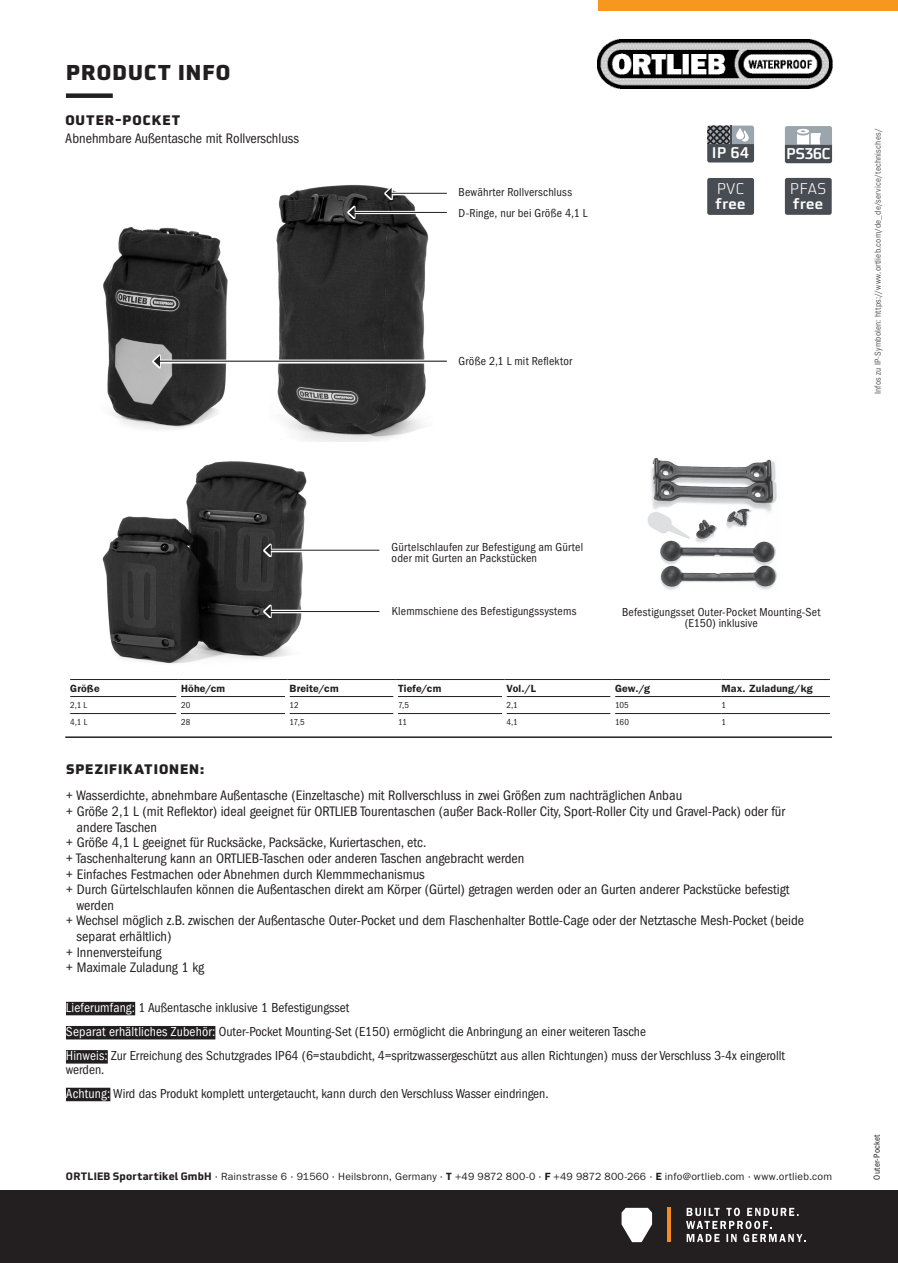
<style>
.page{position:relative;width:898px;height:1263px;background:#fff}
.page>*{position:absolute;margin:0;border:0;box-sizing:border-box;transform-origin:0 0}
.t1{font:900 21px "Utility Pro";letter-spacing:.055em;color:#231f20}
.t2{font:500 15.15px/14.7px "Utility OT";letter-spacing:-.02em;color:#fff}
.t3{font:300 15.15px/14.7px "Utility OT";color:#fff}
.Beschreibung{font:condensed 14.25px "ITC Franklin Gothic Std";color:#231f20}
.Beschreibung_ohne_Aufzählungszeichen{font:condensed 13.5px/13.5px "ITC Franklin Gothic Std";color:#231f20}
.Beschreibung_ohne_Aufzählung{font:condensed 13.5px "ITC Franklin Gothic Std";color:#231f20}
.Absatzformat_1{font:900 13.5px "Utility Pro";letter-spacing:.075em;color:#231f20}
.Beschreibungen{font:condensed 12px/11.9px "ITC Franklin Gothic Std";letter-spacing:.015em;color:#231f20;text-align:center}
.t4{font:10.5px "ITC Franklin Gothic Std";letter-spacing:.02em;color:#231f20}
.t5{font:600 10.5px "ITC Franklin Gothic Std";letter-spacing:.015em;color:#231f20}
.t6{font:condensed 9px "ITC Franklin Gothic Std";letter-spacing:.025em;color:#57585a}
.Version{font:condensed 9px "ITC Franklin Gothic Std";letter-spacing:.015em;color:#231f20}
.s1{font-weight:300}
.s2{font-weight:500}
.s3{color:#fff}
.s4{font-family:"Utility OT";font-weight:700}
.s5{font-weight:600}
</style>
<div class="page">
<img style="left:597px;top:39px;width:234px;height:49px">
<div style="left:597px;top:0;width:300px;height:10px;background:#f7971d"></div>
<div style="left:0;top:1191px;width:897px;height:72px;background:#231f20"></div>
<svg style="left:621px;top:1208px;width:30px;height:34px"></svg>
<hr style="left:667px;top:1208px;width:3px;height:34px;background:#f68b1f">
<svg style="left:686px;top:1208px;width:119px;height:34px"></svg>
<hr style="left:65px;top:736px;width:766px;height:2px;background:#231f20">
<div style="left:66px;top:93px;width:47px;height:5px;background:#231f20"></div>
<img style="left:647px;top:457px;width:130px;height:133px">
<img style="left:276px;top:184px;width:153px;height:258px">
<img style="left:102px;top:461px;width:205px;height:203px">
<img style="left:103px;top:226px;width:125px;height:204px">
<svg style="left:347px;top:206px;width:100px;height:13px"></svg>
<hr style="left:353px;top:212px;width:93px;height:1px;background:#231f20">
<svg style="left:349px;top:207px;width:5px;height:11px"></svg>
<svg style="left:384px;top:186px;width:63px;height:14px"></svg>
<hr style="left:390px;top:193px;width:56px;height:1px;background:#231f20">
<svg style="left:385px;top:188px;width:6px;height:11px"></svg>
<svg style="left:263px;top:543px;width:117px;height:14px"></svg>
<hr style="left:270px;top:550px;width:109px;height:1px;background:#231f20">
<svg style="left:265px;top:545px;width:6px;height:11px"></svg>
<svg style="left:263px;top:605px;width:117px;height:13px"></svg>
<hr style="left:270px;top:611px;width:109px;height:1px;background:#231f20">
<svg style="left:265px;top:606px;width:6px;height:11px"></svg>
<svg style="left:152px;top:354px;width:295px;height:14px"></svg>
<hr style="left:159px;top:361px;width:287px;height:1px;background:#231f20">
<svg style="left:154px;top:355px;width:6px;height:12px"></svg>
<svg style="left:707px;top:126px;width:46px;height:36px;background:#64696f"></svg>
<div style="left:707px;top:178px;width:46px;height:37px;background:#484d54;border-radius:2px"></div>
<svg style="left:784px;top:126px;width:47px;height:37px;background:#848a90"></svg>
<div style="left:784px;top:178px;width:47px;height:37px;background:#484d54;border-radius:2px"></div>
<div style="left:66px;top:1002px;width:69px;height:13px;background:#231f20"></div>
<div style="left:66px;top:1026px;width:149px;height:13px;background:#231f20"></div>
<div style="left:66px;top:1050px;width:42px;height:13px;background:#231f20"></div>
<div style="left:66px;top:1088px;width:44px;height:13px;background:#231f20"></div>
<hr style="left:70px;top:696px;width:106px;height:1px;background:#231f20">
<hr style="left:181px;top:696px;width:104px;height:1px;background:#231f20">
<hr style="left:289px;top:696px;width:104px;height:1px;background:#231f20">
<hr style="left:398px;top:696px;width:104px;height:1px;background:#231f20">
<hr style="left:506px;top:696px;width:104px;height:1px;background:#231f20">
<hr style="left:615px;top:696px;width:106px;height:1px;background:#231f20">
<hr style="left:721px;top:696px;width:108px;height:1px;background:#231f20">
<hr style="left:70px;top:713px;width:106px;height:1px;background:#231f20">
<hr style="left:181px;top:713px;width:104px;height:1px;background:#231f20">
<hr style="left:289px;top:713px;width:104px;height:1px;background:#231f20">
<hr style="left:398px;top:713px;width:104px;height:1px;background:#231f20">
<hr style="left:506px;top:713px;width:104px;height:1px;background:#231f20">
<hr style="left:615px;top:713px;width:106px;height:1px;background:#231f20">
<hr style="left:721px;top:713px;width:108px;height:1px;background:#231f20">
<hr style="left:70px;top:679px;width:109px;height:1px;background:#231f20">
<hr style="left:179px;top:679px;width:108px;height:1px;background:#231f20">
<hr style="left:287px;top:679px;width:108px;height:1px;background:#231f20">
<hr style="left:395px;top:679px;width:109px;height:1px;background:#231f20">
<hr style="left:504px;top:679px;width:108px;height:1px;background:#231f20">
<hr style="left:612px;top:679px;width:109px;height:1px;background:#231f20">
<hr style="left:721px;top:679px;width:108px;height:1px;background:#231f20">
<h1 class="t1" style="left:66px;top:53px;width:166px">PRODUCT INFO</h1>
<p class="Absatzformat_1" style="left:65px;top:108px;width:116px">OUTER-POCKET</p>
<p class="Beschreibung" style="left:65px;top:130px;width:235px">Abnehmbare Außentasche mit Rollverschluss</p>
<p class="Beschreibungen" style="left:458px;top:186px;width:115px">Bewährter Rollverschluss</p>
<p class="Beschreibungen" style="left:458px;top:207px;width:130px">D-Ringe, nur bei Größe 4,1 L</p>
<p class="Beschreibungen" style="left:458px;top:356px;width:115px">Größe 2,1 L mit Reflektor</p>
<p class="t2" style="left:711px;top:146px;width:39px">IP 64</p>
<p class="t2" style="left:715px;top:182px;width:32px"><span class="s1">PVC </span>free</p>
<p class="t2" style="left:785px;top:146px;width:46px">PS36C</p>
<p class="t3" style="left:789px;top:182px;width:38px">PFAS <span class="s2">free</span></p>
<p class="t6" style="left:872px;top:394px;width:267px;rotate:-90deg">Infos zu IP-Symbolen: https://www.ortlieb.com/de_de/service/technisches/</p>
<p class="Beschreibungen" style="left:391px;top:541px;width:193px">Gürtelschlaufen zur Befestigung am Gürtel</p>
<p class="Beschreibungen" style="left:391px;top:553px;width:147px">oder mit Gurten an Packstücken</p>
<p class="Beschreibungen" style="left:392px;top:605px;width:186px">Klemmschiene des Befestigungssystems</p>
<p class="Beschreibungen" style="left:622px;top:606px;width:200px">Befestigungsset Outer-Pocket Mounting-Set (E150) inklusive</p>
<p class="t5" style="left:70px;top:682px;width:31px">Größe</p>
<p class="t5" style="left:181px;top:682px;width:46px">Höhe/cm</p>
<p class="t5" style="left:289px;top:682px;width:51px">Breite/cm</p>
<p class="t5" style="left:398px;top:682px;width:45px">Tiefe/cm</p>
<p class="t5" style="left:506px;top:682px;width:31px">Vol./L</p>
<p class="t5" style="left:615px;top:682px;width:37px">Gew./g</p>
<p class="t5" style="left:721px;top:682px;width:93px">Max. Zuladung/kg</p>
<p class="Version" style="left:70px;top:700px;width:18px">2,1 L</p>
<p class="Version" style="left:181px;top:700px;width:11px">20</p>
<p class="Version" style="left:289px;top:700px;width:11px">12</p>
<p class="Version" style="left:398px;top:700px;width:12px">7,5</p>
<p class="Version" style="left:506px;top:700px;width:13px">2,1</p>
<p class="Version" style="left:615px;top:700px;width:15px">105</p>
<p class="Version" style="left:721px;top:700px;width:6px">1</p>
<p class="Version" style="left:70px;top:717px;width:19px">4,1 L</p>
<p class="Version" style="left:181px;top:717px;width:11px">28</p>
<p class="Version" style="left:289px;top:717px;width:17px">17,5</p>
<p class="Version" style="left:398px;top:717px;width:10px">11</p>
<p class="Version" style="left:506px;top:717px;width:13px">4,1</p>
<p class="Version" style="left:615px;top:717px;width:15px">160</p>
<p class="Version" style="left:721px;top:717px;width:6px">1</p>
<p class="Absatzformat_1" style="left:66px;top:757px;width:140px">SPEZIFIKATIONEN:</p>
<p class="Beschreibung" style="left:66px;top:788px;width:617px">+ Wasserdichte, abnehmbare Außentasche (Einzeltasche) mit Rollverschluss in zwei Größen zum nachträglichen Anbau</p>
<p class="Beschreibung" style="left:66px;top:803px;width:720px">+ Größe 2,1 L (mit Reflektor) ideal geeignet für ORTLIEB Tourentaschen (außer Back-Roller City, Sport-Roller City und Gravel-Pack) oder für</p>
<p class="Beschreibung" style="left:77px;top:819px;width:82px">andere Taschen</p>
<p class="Beschreibung" style="left:66px;top:834px;width:362px">+ Größe 4,1 L geeignet für Rucksäcke, Packsäcke, Kuriertaschen, etc.</p>
<p class="Beschreibung" style="left:66px;top:850px;width:460px">+ Taschenhalterung kann an ORTLIEB-Taschen oder anderen Taschen angebracht werden</p>
<p class="Beschreibung" style="left:66px;top:866px;width:360px">+ Einfaches Festmachen oder Abnehmen durch Klemmmechanismus</p>
<p class="Beschreibung" style="left:66px;top:881px;width:724px">+ Durch Gürtelschlaufen können die Außentaschen direkt am Körper (Gürtel) getragen werden oder an Gurten anderer Packstücke befestigt</p>
<p class="Beschreibung" style="left:77px;top:897px;width:39px">werden</p>
<p class="Beschreibung" style="left:66px;top:913px;width:739px">+ Wechsel möglich z.B. zwischen der Außentasche Outer-Pocket und dem Flaschenhalter Bottle-Cage oder der Netztasche Mesh-Pocket (beide</p>
<p class="Beschreibung" style="left:77px;top:928px;width:96px">separat erhältlich)</p>
<p class="Beschreibung" style="left:66px;top:944px;width:97px">+ Innenversteifung</p>
<p class="Beschreibung" style="left:66px;top:959px;width:140px">+ Maximale Zuladung 1 kg</p>
<p class="Beschreibung_ohne_Aufzählungszeichen" style="left:66px;top:1001px;width:285px"><span class="s3">Lieferumfang:</span> 1 Außentasche inklusive 1 Befestigungsset</p>
<p class="Beschreibung_ohne_Aufzählung" style="left:66px;top:1024px;width:581px"><span class="s3">Separat erhältliches Zubehör:</span> Outer-Pocket Mounting-Set (E150) ermöglicht die Anbringung an einer weiteren Tasche</p>
<p class="Beschreibung_ohne_Aufzählungszeichen" style="left:66px;top:1049px;width:720px"><span class="s3">Hinweis:</span> Zur Erreichung des Schutzgrades IP64 (6=staubdicht, 4=spritzwassergeschützt aus allen Richtungen) muss der Verschluss 3-4x eingerollt werden.</p>
<p class="Beschreibung_ohne_Aufzählungszeichen" style="left:66px;top:1087px;width:484px"><span class="s3">Achtung:</span> Wird das Produkt komplett untergetaucht, kann durch den Verschluss Wasser eindringen.</p>
<p class="t4" style="left:66px;top:1170px;width:767px"><span class="s4">ORTLIEB Sportartikel GmbH</span> · Rainstrasse 6 · 91560 · Heilsbronn, Germany · <span class="s5">T</span> +49 9872 800-0 · <span class="s5">F</span> +49 9872 800-266 · <span class="s5">E</span> info@ortlieb.com · www.ortlieb.com</p>
<p class="Version" style="left:871px;top:1179px;width:47px;rotate:-90deg">Outer-Pocket</p>
</div>
